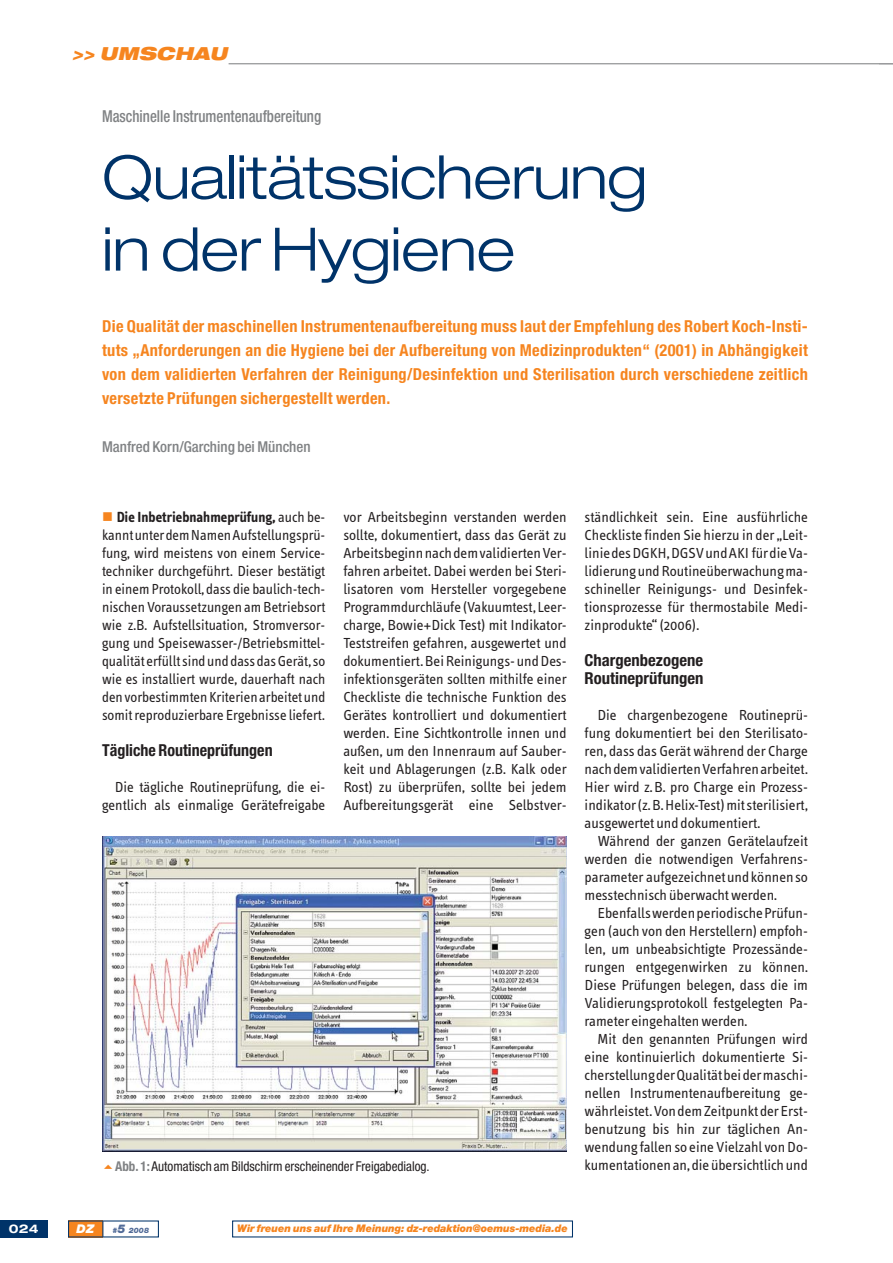
<style>
.page{position:relative;width:893px;height:1263px;background:#fff}
.page>*{position:absolute;margin:0;border:0;box-sizing:border-box;transform-origin:0 0}
.t1{font:300 expanded 60px/72px "Helvetica Neue";letter-spacing:-.01em;color:#003369}
.t2{font:italic 900 expanded 18px "Helvetica Neue";color:#f6851f}
.t3{font:700 condensed 16.5px/24px "Helvetica Neue";letter-spacing:.02em;color:#f6851f;text-align:justify}
.t4{font:700 condensed 16.5px/18px "Helvetica Neue";color:#231f20}
.t5{font:500 condensed 16.5px "Helvetica Neue";color:#808284;scale:.9 1}
.t6{font:15px/18px "Info Text";color:#231f20;text-align:justify}
.t7{font:500 condensed 15px "Helvetica Neue";color:#808284}
.t8{font:condensed 13.5px "Helvetica Neue";color:#231f20}
.t9{font:700 expanded 12px "Helvetica Neue";color:#fff}
.t10{font:italic 900 12px "Helvetica Neue";color:#fff}
.t11{font:italic 900 10.5px "Helvetica Neue";letter-spacing:-.01em;color:#f6851f}
.t12{font:italic 900 7.5px "Helvetica Neue";color:#516b98}
.s1{font-weight:700}
.s2{font-weight:700;color:#808284}
.s3{font-size:12px}
</style>
<div class="page">
<div style="left:68px;top:1220px;width:35px;height:17px;background:#f6851f"></div>
<div style="left:0;top:1220px;width:48px;height:17px;background:#003369"></div>
<svg style="left:102px;top:1221px;width:1px;height:16px"></svg>
<hr style="left:229px;top:63px;width:664px;height:1px;background:#808284">
<img style="left:102px;top:837px;width:465px;height:315px">
<p class="t2" style="left:72px;top:46px;width:160px">&gt;&gt; UMSCHAU</p>
<p class="t5" style="left:102px;top:111px;width:245px">Maschinelle Instrumentenaufbereitung</p>
<h1 class="t1" style="left:102px;top:147px;width:547px">Qualitätssicherung in der Hygiene</h1>
<p class="t3" style="left:102px;top:316px;width:707px">Die Qualität der maschinellen Instrumentenaufbereitung muss laut der Empfehlung des Robert Koch-Insti&shy;tuts „Anforderungen an die Hygiene bei der Aufbereitung von Medizinprodukten“ (2001) in Abhängigkeit von dem validierten Verfahren der Reinigung/Desinfektion und Sterilisation durch verschiedene zeitlich versetzte Prüfungen sichergestellt werden.</p>
<p class="t7" style="left:102px;top:441px;width:210px">Manfred Korn/Garching bei München</p>
<p class="t6" style="left:102px;top:510px;width:225px;text-indent:15px"><span class="s1">Die Inbetriebnahmeprüfung,</span> auch be&shy;kannt unter dem Namen Aufstellungsprü&shy;fung, wird meistens von einem Service&shy;techniker durchgeführt. Dieser bestätigt in einem Protokoll, dass die baulich-tech&shy;nischen Voraussetzungen am Betriebsort wie z.B. Aufstellsituation, Stromversor&shy;gung und Speisewasser-/Betriebsmittel&shy;qualität erfüllt sind und dass das Gerät, so wie es installiert wurde, dauerhaft nach den vorbestimmten Kriterien arbeitet und somit reproduzierbare Ergebnisse liefert.</p>
<p class="t4" style="left:102px;top:743px;width:172px">Tägliche Routineprüfungen</p>
<p class="t6" style="left:102px;top:780px;width:225px;text-align:right">Die tägliche Routineprüfung, die ei&shy;gentlich als einmalige Gerätefreigabe</p>
<p class="t6" style="left:343px;top:510px;width:225px">vor Arbeitsbeginn verstanden werden sollte, dokumentiert, dass das Gerät zu Arbeitsbeginn nach dem validierten Ver&shy;fahren arbeitet. Dabei werden bei Steri&shy;lisatoren vom Hersteller vorgegebene Programmdurchläufe (Vakuumtest, Leer&shy;charge, Bowie+Dick Test) mit Indikator-Teststreifen gefahren, ausgewertet und dokumentiert. Bei Reinigungs- und Des&shy;infektionsgeräten sollten mithilfe einer Checkliste die technische Funktion des Gerätes kontrolliert und dokumentiert werden. Eine Sichtkontrolle innen und außen, um den Innenraum auf Sauber&shy;keit und Ablagerungen (z.B. Kalk oder Rost) zu überprüfen, sollte bei jedem Aufbereitungsgerät eine Selbstver-</p>
<p class="t6" style="left:585px;top:510px;width:225px">ständlichkeit sein. Eine ausführliche Checkliste finden Sie hierzu in der „Leit&shy;linie des DGKH, DGSV und AKI für die Va&shy;lidierung und Routineüberwachung ma&shy;schineller Reinigungs- und Desinfek&shy;tionsprozesse für thermostabile Medi&shy;zinprodukte“ (2006).</p>
<p class="t4" style="left:585px;top:653px;width:120px">Chargenbezogene<br>Routineprüfungen</p>
<p class="t6" style="left:585px;top:708px;width:225px;text-indent:13px">Die chargenbezogene Routineprü&shy;fung dokumentiert bei den Sterilisato&shy;ren, dass das Gerät während der Charge nach dem validierten Verfahren arbeitet.<br>Hier wird z.B. pro Charge ein Prozess&shy;indikator (z.B. Helix-Test) mit sterilisiert, ausgewertet und dokumentiert.</p>
<p class="t6" style="left:585px;top:834px;width:225px;text-indent:13px">Während der ganzen Gerätelaufzeit werden die notwendigen Verfahrens&shy;parameter aufgezeichnet und können so messtechnisch überwacht werden.</p>
<p class="t6" style="left:585px;top:906px;width:225px;text-indent:13px">Ebenfalls werden periodische Prüfun&shy;gen (auch von den Herstellern) empfoh&shy;len, um unbeabsichtigte Prozessände&shy;rungen entgegenwirken zu können.<br>Diese Prüfungen belegen, dass die im Validierungsprotokoll festgelegten Pa&shy;rameter eingehalten werden.</p>
<p class="t6" style="left:585px;top:1032px;width:225px;text-indent:13px">Mit den genannten Prüfungen wird eine kontinuierlich dokumentierte Si&shy;cherstellung der Qualität bei der maschi&shy;nellen Instrumentenaufbereitung ge&shy;währleistet. Von dem Zeitpunkt der Erst&shy;benutzung bis hin zur täglichen An&shy;wendung fallen so eine Vielzahl von Do&shy;kumentationen an, die übersichtlich und</p>
<p class="t8" style="left:115px;top:1161px;width:316px"><span class="s2">Abb. 1:</span> Automatisch am Bildschirm erscheinender Freigabedialog.</p>
<p class="t9" style="left:9px;top:1224px;width:31px">024</p>
<p class="t10" style="left:77px;top:1224px;width:19px">DZ</p>
<p class="t12" style="left:112px;top:1227px;width:38px">#<span class="s3">5</span> 2008</p>
<p class="t11" style="left:237px;top:1224px;width:332px">Wir freuen uns auf Ihre Meinung: dz-redaktion@oemus-media.de</p>
</div>
